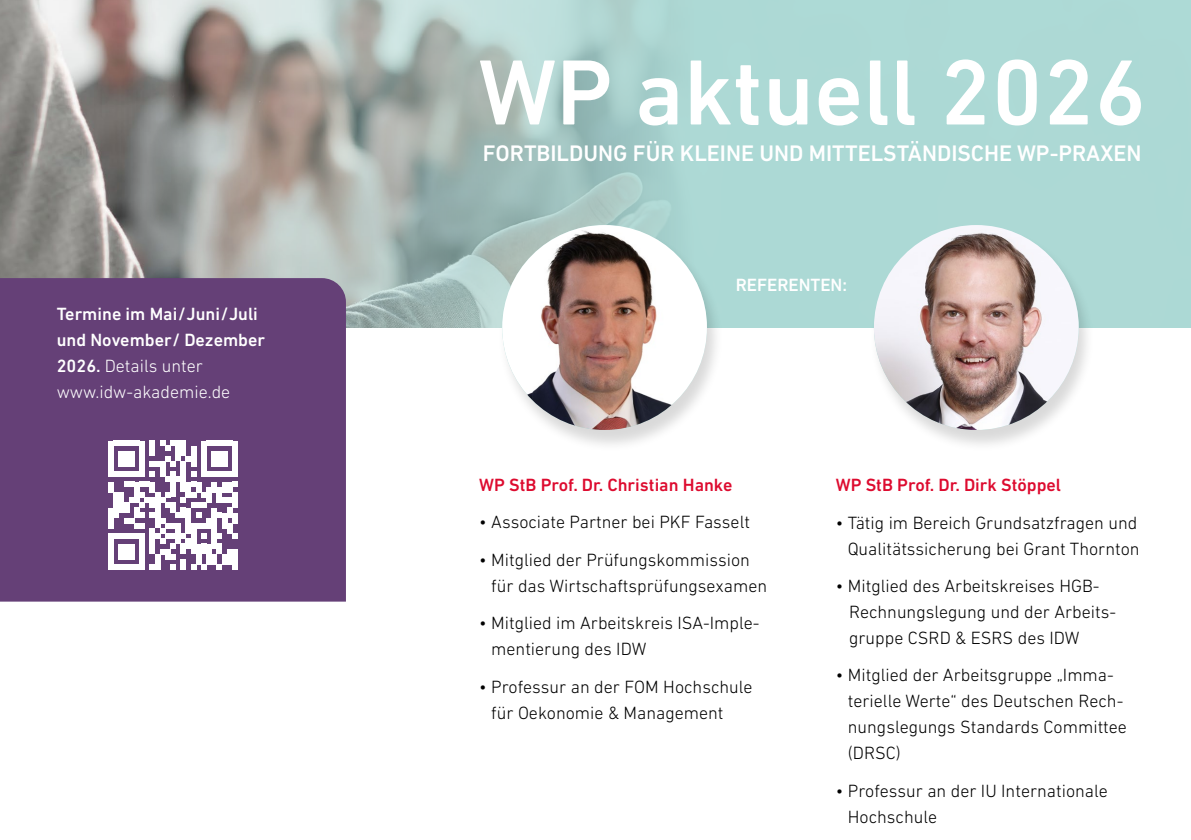
<style>
.page{position:relative;width:1191px;height:840px;background:#fff}
.page>*{position:absolute;margin:0;border:0;box-sizing:border-box;transform-origin:0 0}
.t1{font:500 94px "DIN Next LT Pro";color:#fff}
.t2{font:500 22.8px "DIN Next LT Pro";color:#fff}
.t3{font:300 18px/26px "DIN Next LT Pro";color:#000}
.t4{font:500 18px/26px "DIN Next LT Pro";color:#fff}
.t5{font:500 18px "DIN Next LT Pro";color:#dd0b2f}
.s1{font-weight:300}
</style>
<div class="page">
<img style="left:0;top:0;width:1191px;height:327px">
<div style="left:869px;top:226px;width:226px;height:226px;background:#000;opacity:.15"></div>
<img style="left:874px;top:225px;width:204px;height:204px;border-radius:102px">
<div style="left:497px;top:226px;width:226px;height:226px;background:#000;opacity:.15"></div>
<img style="left:502px;top:225px;width:205px;height:204px;border-radius:102px">
<div style="left:0;top:278px;width:346px;height:323px;background:#654077"></div>
<div style="left:108px;top:440px;width:6px;height:31px;background:#fff"></div>
<div style="left:119px;top:450px;width:5px;height:16px;background:#fff"></div>
<div style="left:124px;top:450px;width:5px;height:16px;background:#fff"></div>
<div style="left:129px;top:450px;width:5px;height:16px;background:#fff"></div>
<svg style="left:114px;top:440px;width:25px;height:5px"></svg>
<div style="left:139px;top:440px;width:6px;height:31px;background:#fff"></div>
<div style="left:150px;top:440px;width:5px;height:16px;background:#fff"></div>
<svg style="left:160px;top:440px;width:15px;height:10px"></svg>
<div style="left:175px;top:440px;width:6px;height:21px;background:#fff"></div>
<div style="left:181px;top:440px;width:5px;height:16px;background:#fff"></div>
<div style="left:191px;top:445px;width:5px;height:21px;background:#fff"></div>
<div style="left:201px;top:440px;width:5px;height:31px;background:#fff"></div>
<div style="left:212px;top:450px;width:5px;height:16px;background:#fff"></div>
<div style="left:217px;top:450px;width:5px;height:16px;background:#fff"></div>
<div style="left:222px;top:450px;width:5px;height:16px;background:#fff"></div>
<svg style="left:206px;top:440px;width:26px;height:5px"></svg>
<div style="left:232px;top:440px;width:5px;height:31px;background:#fff"></div>
<svg style="left:108px;top:456px;width:129px;height:113px"></svg>
<div style="left:232px;top:548px;width:5px;height:11px;background:#fff"></div>
<div style="left:232px;top:559px;width:5px;height:10px;background:#fff"></div>
<p class="t4" style="left:57px;top:300px;width:210px">Termine im Mai/Juni/Juli und November/ Dezember<br>2026. <span class="s1">Details unter www.idw-akademie.de</span></p>
<h1 class="t1" style="left:478px;top:38px;width:669px">WP aktuell 2026</h1>
<p class="t2" style="left:483px;top:140px;width:660px">FORTBILDUNG FÜR KLEINE UND MITTELSTÄNDISCHE WP-PRAXEN</p>
<p class="t4" style="left:735px;top:272px;width:113px">REFERENTEN:</p>
<p class="t5" style="left:479px;top:474px;width:255px">WP StB Prof. Dr. Christian Hanke</p>
<p class="t3" style="left:479px;top:509px;width:272px">• Associate Partner bei PKF Fasselt</p>
<p class="t3" style="left:491px;top:546px;width:277px;text-indent:-12px">• Mitglied der Prüfungskommission für das Wirtschaftsprüfungsexamen</p>
<p class="t3" style="left:491px;top:609px;width:270px;text-indent:-12px">• Mitglied im Arbeitskreis ISA-Imple&shy;mentierung des IDW</p>
<p class="t3" style="left:491px;top:673px;width:263px;text-indent:-12px">• Professur an der FOM Hochschule für Oekonomie &amp; Management</p>
<p class="t5" style="left:836px;top:474px;width:227px">WP StB Prof. Dr. Dirk Stöppel</p>
<p class="t3" style="left:836px;top:509px;width:305px;text-align:right">• Tätig im Bereich Grundsatzfragen und<br>Qualitätssicherung bei Grant Thornton</p>
<p class="t3" style="left:849px;top:572px;width:268px;text-indent:-13px">• Mitglied des Arbeitskreises HGB-<br>Rechnungslegung und der Arbeits&shy;gruppe CSRD &amp; ESRS des IDW</p>
<p class="t3" style="left:848px;top:661px;width:281px;text-indent:-12px">• Mitglied der Arbeitsgruppe „Imma&shy;terielle Werte“ des Deutschen Rech&shy;nungslegungs Standards Committee (DRSC)</p>
<p class="t3" style="left:848px;top:777px;width:261px;text-indent:-12px">• Professur an der IU Internationale<br>Hochschule</p>
</div>
